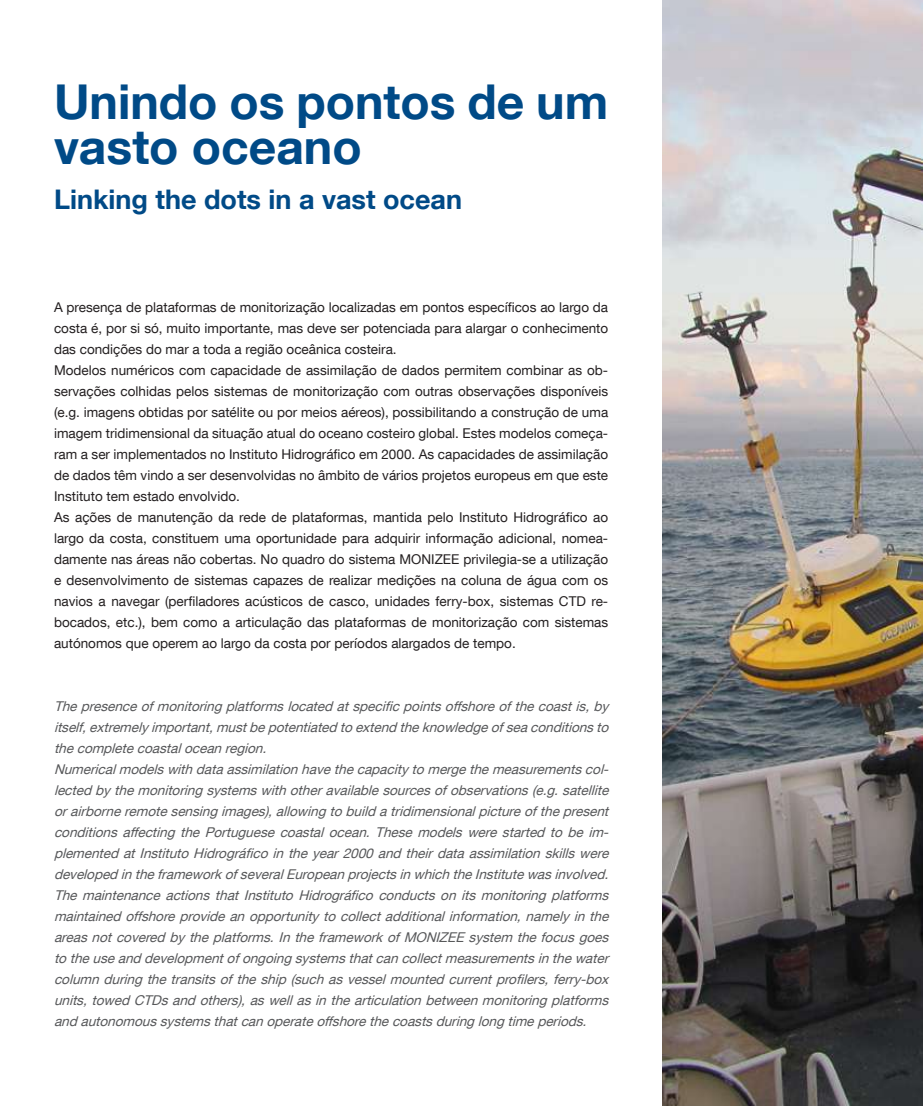
<style>
.page{position:relative;width:923px;height:1106px;background:#fff}
.page>*{position:absolute;margin:0;border:0;box-sizing:border-box;transform-origin:0 0}
.t1{font:700 48px/45px "Helvetica Neue LT Com";color:#004a87}
.t2{font:700 27px "Helvetica Neue LT Com";color:#004a87}
.t3{font:italic 13.5px/21px "Helvetica Neue LT Com";color:#57585a}
.t4{font:13.5px/21px "Helvetica Neue LT Com";color:#231f20}
</style>
<div class="page">
<img style="left:662px;top:0;width:261px;height:1106px">
<h1 class="t1" style="left:54px;top:78px;width:556px">Unindo os pontos de um vasto oceano</h1>
<h2 class="t2" style="left:54px;top:183px;width:410px">Linking the dots in a vast ocean</h2>
<p class="t4" style="left:54px;top:296px;width:556px">A presença de plataformas de monitorização localizadas em pontos específicos ao largo da costa é, por si só, muito importante, mas deve ser potenciada para alargar o conhecimento das condições do mar a toda a região oceânica costeira.<br>Modelos numéricos com capacidade de assimilação de dados permitem combinar as ob&shy;servações colhidas pelos sistemas de monitorização com outras observações disponíveis (e.g. imagens obtidas por satélite ou por meios aéreos), possibilitando a construção de uma imagem tridimensional da situação atual do oceano costeiro global. Estes modelos começa&shy;ram a ser implementados no Instituto Hidrográfico em 2000. As capacidades de assimilação de dados têm vindo a ser desenvolvidas no âmbito de vários projetos europeus em que este Instituto tem estado envolvido.<br>As ações de manutenção da rede de plataformas, mantida pelo Instituto Hidrográfico ao largo da costa, constituem uma oportunidade para adquirir informação adicional, nomea&shy;damente nas áreas não cobertas. No quadro do sistema MONIZEE privilegia-se a utilização e desenvolvimento de sistemas capazes de realizar medições na coluna de água com os navios a navegar (perfiladores acústicos de casco, unidades ferry-box, sistemas CTD re&shy;bocados, etc.), bem como a articulação das plataformas de monitorização com sistemas autónomos que operem ao largo da costa por períodos alargados de tempo.</p>
<p class="t3" style="left:54px;top:695px;width:560px">Thepresenceofmonitoringplatformslocated atspecificpointsoffshoreofthecoastis,by itself,extremelyimportant,mustbepotentiated toextend theknowledgeofseaconditionsto thecompletecoastaloceanregion.<br>Numericalmodelswithdataassimilationhavethecapacitytomergethemeasurementscol&shy;lected bythemonitoringsystemswithotheravailablesourcesofobservations(e.g.satellite orairborneremotesensingimages),allowingtobuild atridimensionalpictureofthepresent conditions affecting the Portuguese coastal ocean. These models were started to be im&shy;plemented atInstitutoHidrográficointheyear2000and theirdataassimilationskillswere developed intheframeworkofseveralEuropeanprojectsinwhichtheInstitutewasinvolved.<br>The maintenance actions that Instituto Hidrográfico conducts on its monitoring platforms maintained offshoreprovideanopportunitytocollectadditionalinformation,namelyinthe areasnotcovered bytheplatforms.IntheframeworkofMONIZEE system thefocusgoes totheuseand developmentofongoingsystemsthatcancollectmeasurementsinthewater columnduringthetransitsoftheship (suchasvesselmounted currentprofilers,ferry-box units,towed CTDsand others),aswellasinthearticulationbetweenmonitoringplatforms and autonomoussystemsthatcanoperateoffshorethecoastsduringlongtimeperiods.</p>
</div>
